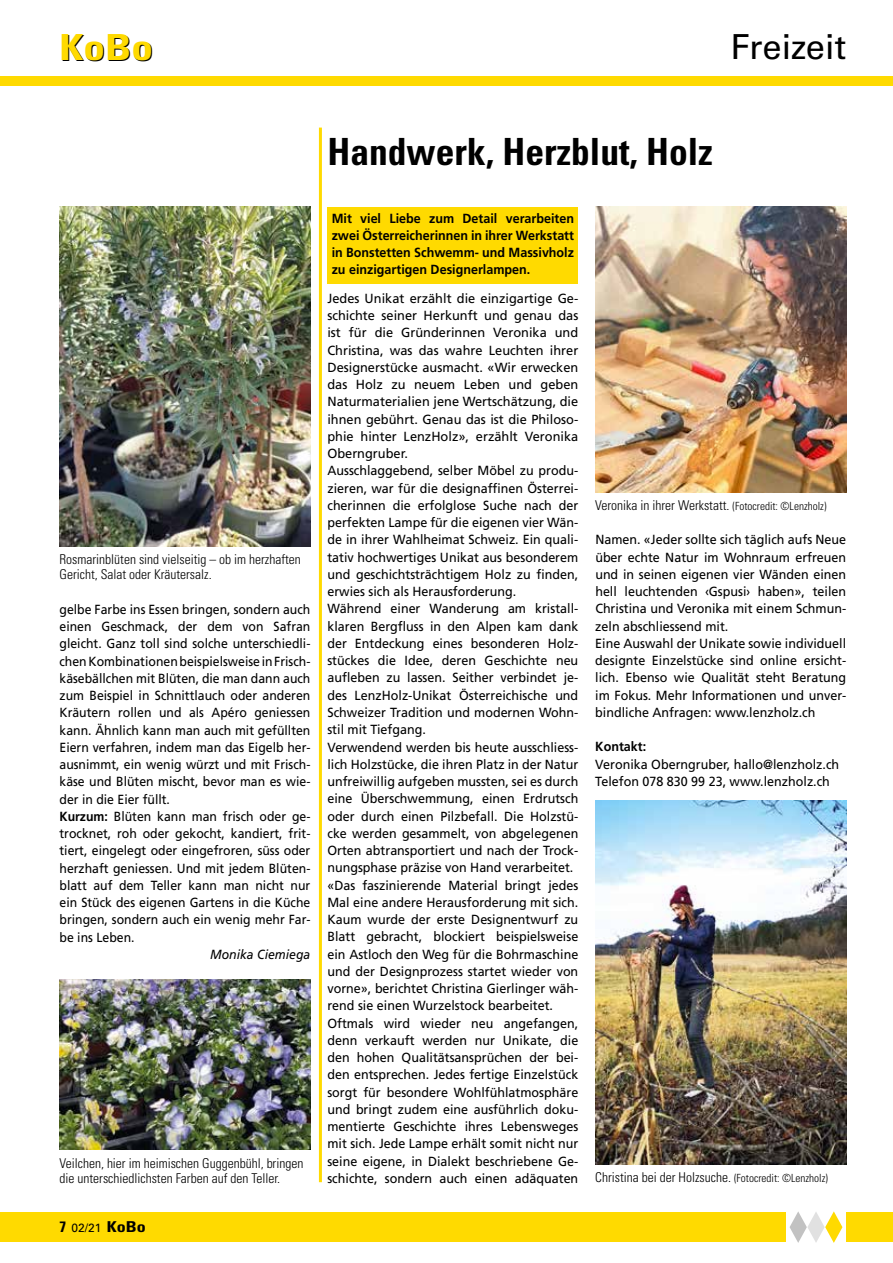
<style>
.page{position:relative;width:893px;height:1263px;background:#fff}
.page>*{position:absolute;margin:0;border:0;box-sizing:border-box;transform-origin:0 0}
.t1{font:700 condensed 37.5px "Univers LT Std";color:#000}
.t2{font:700 condensed 36px "Univers LT Std";color:#ffda00;scale:1.2 1}
.t3{font:34.5px "Univers LT Std";color:#000}
.t4{font:700 condensed 15px "Univers LT Std";color:#000}
.t5{font:300 condensed 13.5px/15px "Univers LT Std";color:#000}
.t6{font:13.2px/17.2px "Frutiger LT Com";color:#000}
.t7{font:13.2px/17.2px "Frutiger LT Com";color:#000;scale:.93 1}
.t8{font:13.2px/17.2px "Frutiger LT Com";color:#000;scale:.95 1}
.t9{font:700 13.2px/17.2px "Frutiger LT Com";color:#000;text-align:justify;scale:.95 1}
.t10{font:italic 13.2px "Frutiger LT Com";color:#000;scale:.93 1}
.s1{font-weight:700}
.s2{font-weight:400;font-stretch:normal;font-size:12px}
.s3{font-size:11.25px}
</style>
<div class="page">
<div style="left:327px;top:207px;width:251px;height:76px;background:#ffda00"></div>
<div style="left:0;top:1212px;width:893px;height:30px;background:#ffda00"></div>
<div style="left:787px;top:1208px;width:59px;height:42px;background:#fff"></div>
<svg style="left:790px;top:1211px;width:52px;height:32px"></svg>
<div style="left:0;top:77px;width:893px;height:9px;background:#ffda00"></div>
<img style="left:60px;top:979px;width:250px;height:170px">
<img style="left:60px;top:207px;width:250px;height:339px">
<hr style="left:319px;top:128px;width:3px;height:1054px;background:#ffda00">
<img style="left:595px;top:207px;width:251px;height:285px">
<img style="left:595px;top:801px;width:251px;height:363px">
<h2 class="t2" style="left:60px;top:25px;width:80px">KoBo</h2>
<h3 class="t3" style="left:731px;top:26px;width:117px">Freizeit</h3>
<h1 class="t1" style="left:327px;top:128px;width:387px">Handwerk, Herzblut, Holz</h1>
<p class="t5" style="left:60px;top:552px;width:243px">Rosmarinblüten sind vielseitig – ob im herzhaften<br>Gericht, Salat oder Kräutersalz.</p>
<p class="t7" style="left:60px;top:601px;width:271px">gelbe Farbe ins Essen bringen, sondern auch einen Geschmack, der dem von Safran gleicht. Ganz toll sind solche unterschiedli&shy;chen Kombinationen beispielsweise in Frisch&shy;käsebällchen mit Blüten, die man dann auch zum Beispiel in Schnittlauch oder anderen Kräutern rollen und als Apéro geniessen kann. Ähnlich kann man auch mit gefüllten Eiern verfahren, indem man das Eigelb her&shy;ausnimmt, ein wenig würzt und mit Frisch&shy;käse und Blüten mischt, bevor man es wie&shy;der in die Eier füllt.<br><span class="s1">Kurzum:</span> Blüten kann man frisch oder ge&shy;trocknet, roh oder gekocht, kandiert, frit&shy;tiert, eingelegt oder eingefroren, süss oder herzhaft geniessen. Und mit jedem Blüten&shy;blatt auf dem Teller kann man nicht nur ein Stück des eigenen Gartens in die Küche bringen, sondern auch ein wenig mehr Far&shy;be ins Leben.</p>
<p class="t10" style="left:210px;top:946px;width:109px">Monika Ciemiega</p>
<p class="t5" style="left:60px;top:1155px;width:245px">Veilchen, hier im heimischen Guggenbühl, bringen die unterschiedlichsten Farben auf den Teller.</p>
<p class="t4" style="left:60px;top:1218px;width:88px">7 <span class="s2">02/21</span> KoBo</p>
<p class="t9" style="left:332px;top:210px;width:257px">Mit viel Liebe zum Detail verarbeiten zwei Österreicherinnen in ihrer Werkstatt in Bonstetten Schwemm- und Massivholz zu einzigartigen Designerlampen.</p>
<p class="t6" style="left:327px;top:290px;width:252px">Jedes Unikat erzählt die einzigartige Ge&shy;schichte seiner Herkunft und genau das ist für die Gründerinnen Veronika und Christina, was das wahre Leuchten ihrer Designerstücke ausmacht. «Wir erwecken das Holz zu neuem Leben und geben Naturmaterialien jene Wertschätzung, die ihnen gebührt. Genau das ist die Philoso&shy;phie hinter LenzHolz», erzählt Veronika Oberngruber.<br>Ausschlaggebend, selber Möbel zu produ&shy;zieren, war für die designaffinen Österrei&shy;cherinnen die erfolglose Suche nach der perfekten Lampe für die eigenen vier Wän&shy;de in ihrer Wahlheimat Schweiz. Ein quali&shy;tativ hochwertiges Unikat aus besonderem und geschichtsträchtigem Holz zu finden, erwies sich als Herausforderung.<br>Während einer Wanderung am kristall&shy;klaren Bergfluss in den Alpen kam dank der Entdeckung eines besonderen Holz&shy;stückes die Idee, deren Geschichte neu aufleben zu lassen. Seither verbindet je&shy;des LenzHolz-Unikat Österreichische und Schweizer Tradition und modernen Wohn&shy;stil mit Tiefgang.<br>Verwendend werden bis heute ausschliess&shy;lich Holzstücke, die ihren Platz in der Natur unfreiwillig aufgeben mussten, sei es durch eine Überschwemmung, einen Erdrutsch oder durch einen Pilzbefall. Die Holzstü&shy;cke werden gesammelt, von abgelegenen Orten abtransportiert und nach der Trock&shy;nungsphase präzise von Hand verarbeitet. «Das faszinierende Material bringt jedes Mal eine andere Herausforderung mit sich.<br>Kaum wurde der erste Designentwurf zu Blatt gebracht, blockiert beispielsweise ein Astloch den Weg für die Bohrmaschine und der Designprozess startet wieder von vorne», berichtet Christina Gierlinger wäh&shy;rend sie einen Wurzelstock bearbeitet.<br>Oftmals wird wieder neu angefangen, denn verkauft werden nur Unikate, die den hohen Qualitätsansprüchen der bei&shy;den entsprechen. Jedes fertige Einzelstück sorgt für besondere Wohlfühlatmosphäre und bringt zudem eine ausführlich doku&shy;mentierte Geschichte ihres Lebensweges mit sich. Jede Lampe erhält somit nicht nur seine eigene, in Dialekt beschriebene Ge&shy;schichte, sondern auch einen adäquaten</p>
<p class="t5" style="left:595px;top:498px;width:233px">Veronika in ihrer Werkstatt. <span class="s3">(Fotocredit: ©Lenzholz)</span></p>
<p class="t8" style="left:595px;top:531px;width:266px">Namen. «Jeder sollte sich täglich aufs Neue über echte Natur im Wohnraum erfreuen und in seinen eigenen vier Wänden einen hell leuchtenden ‹Gspusi› haben», teilen Christina und Veronika mit einem Schmun&shy;zeln abschliessend mit.<br>Eine Auswahl der Unikate sowie individuell designte Einzelstücke sind online ersicht&shy;lich. Ebenso wie Qualität steht Beratung im Fokus. Mehr Informationen und unver&shy;bindliche Anfragen: www.lenzholz.ch</p>
<p class="t9" style="left:595px;top:738px;width:55px">Kontakt:</p>
<p class="t8" style="left:595px;top:755px;width:258px">Veronika Oberngruber, hallo@lenzholz.ch<br>Telefon 078 830 99 23, www.lenzholz.ch</p>
<p class="t5" style="left:595px;top:1169px;width:234px">Christina bei der Holzsuche. <span class="s3">(Fotocredit: ©Lenzholz)</span></p>
</div>
